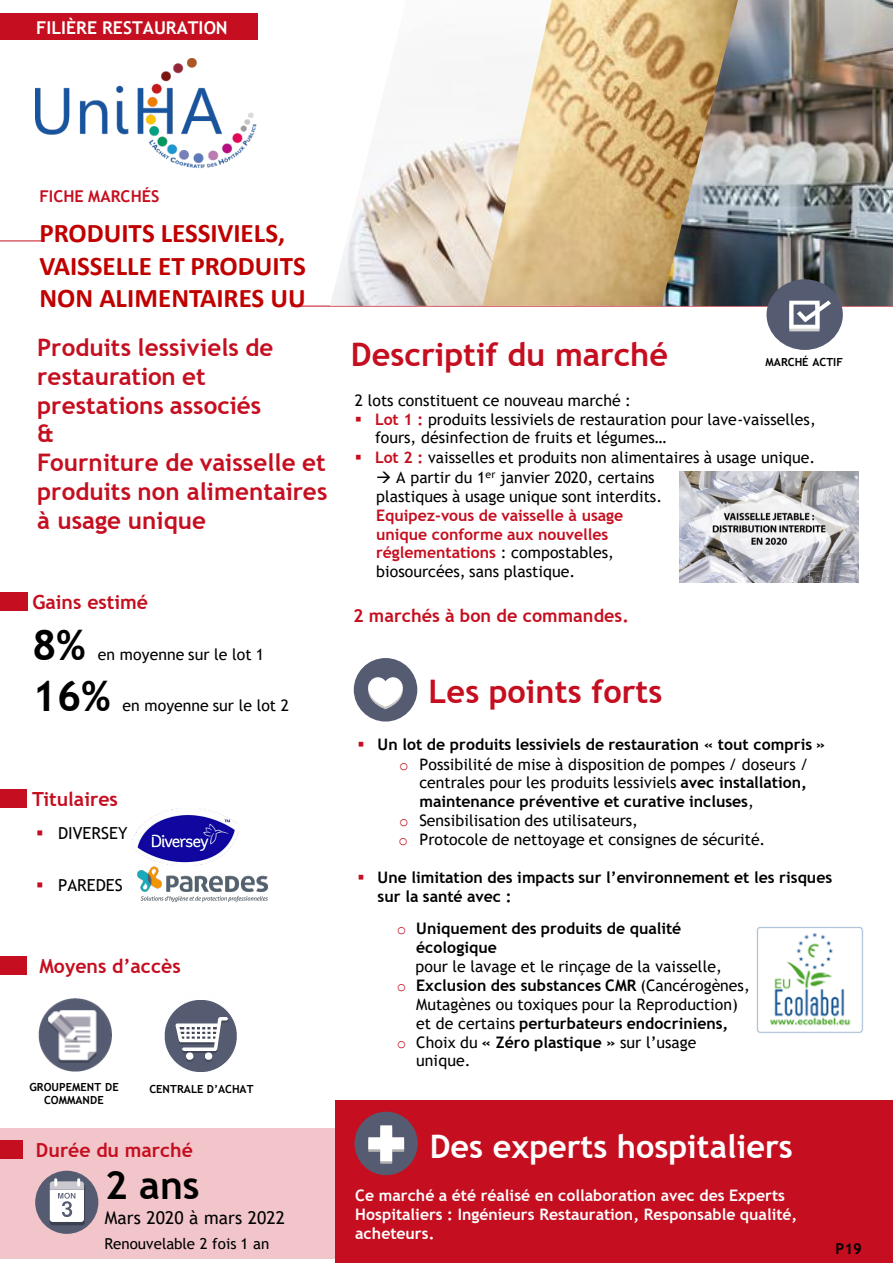
<style>
.page{position:relative;width:893px;height:1263px;background:#fff}
.page>*{position:absolute;margin:0;border:0;box-sizing:border-box;transform-origin:0 0}
.t1{font:700 42.15px "Trebuchet MS";color:#000}
.t2{font:700 38.85px "Trebuchet MS";color:#000}
.t3{font:700 32.4px "Trebuchet MS";color:#c50e1f}
.t4{font:700 32.4px "Trebuchet MS";color:#fff}
.t5{font:700 27px/32.4px "Calibri";color:#c00000}
.t6{font:700 24.15px/28.8px "Trebuchet MS";letter-spacing:.005em;color:#c50e1f}
.t7{font:700 19.5px "Trebuchet MS";color:#c50e1f}
.t8{font:700 19.5px "Trebuchet MS";color:#fff}
.t9{font:700 18px "Trebuchet MS";color:#c50e1f}
.t10{font:700 17.7px "Trebuchet MS";color:#fff}
.t11{font:17.7px "Trebuchet MS";letter-spacing:.005em;color:#000}
.t12{font:16.5px "Trebuchet MS";letter-spacing:.005em;color:#000}
.t13{font:700 16.2px "Trebuchet MS";letter-spacing:.005em;color:#c50e1f}
.t14{font:15.9px/18.8px "Trebuchet MS";color:#000}
.t15{font:700 15.9px/19px "Trebuchet MS";color:#000}
.t16{font:700 15.9px/18.9px "Trebuchet MS";color:#fff}
.t17{font:700 15.9px/18.9px "Trebuchet MS";color:#c50e1f}
.t18{font:15.15px "Trebuchet MS";color:#000}
.t19{font:700 15px "Trebuchet MS";color:#000}
.t20{font:700 11.1px/13.4px "Trebuchet MS";color:#000;text-align:center}
.s1{color:#c50e1f}
.s2{font-weight:700;color:#c50e1f}
.s3{font-weight:400;color:#000}
.s4{color:#c20e1f}
.s5{font-family:"Courier New";font-weight:400;color:#c50e1f}
.s6{font-weight:400}
.s7{font-weight:700}
.s8{font-family:"Courier New";color:#c50e1f}
</style>
<div class="page">
<div style="left:0;top:1128px;width:344px;height:131px;background:#f1c5c9"></div>
<img style="left:36px;top:58px;width:221px;height:111px">
<hr style="left:0;top:241px;width:45px;height:1px;background:#c50e1f">
<div style="left:336px;top:1100px;width:557px;height:163px;background:#c50e1f"></div>
<div style="left:354px;top:658px;width:63px;height:63px;background:#555c72;border-radius:50%"></div>
<svg style="left:368px;top:677px;width:35px;height:32px"></svg>
<div style="left:35px;top:1171px;width:63px;height:63px;background:#555c72;border-radius:50%"></div>
<img style="left:49px;top:1183px;width:36px;height:42px">
<svg style="left:50px;top:1178px;width:34px;height:44px"></svg>
<div style="left:355px;top:1112px;width:63px;height:63px;background:#555c72;border-radius:50%"></div>
<svg style="left:368px;top:1125px;width:36px;height:39px"></svg>
<div style="left:0;top:593px;width:27px;height:18px;background:#c50e1f"></div>
<img style="left:164px;top:1000px;width:73px;height:72px">
<div style="left:0;top:1141px;width:23px;height:18px;background:#c50e1f"></div>
<div style="left:0;top:14px;width:257px;height:26px;background:#c50e1f"></div>
<img style="left:38px;top:998px;width:74px;height:74px">
<hr style="left:291px;top:306px;width:602px;height:1px;background:#c50e1f">
<img style="left:330px;top:139px;width:153px;height:167px">
<img style="left:483px;top:0;width:178px;height:306px">
<img style="left:661px;top:0;width:232px;height:306px">
<div style="left:766px;top:279px;width:77px;height:71px;background:#555c72;border-radius:50%"></div>
<svg style="left:789px;top:300px;width:42px;height:31px"></svg>
<img style="left:132px;top:808px;width:106px;height:51px">
<img style="left:138px;top:859px;width:130px;height:42px">
<img style="left:756px;top:926px;width:108px;height:108px">
<img style="left:680px;top:472px;width:178px;height:110px">
<div style="left:0;top:789px;width:26px;height:18px;background:#c50e1f"></div>
<div style="left:0;top:957px;width:26px;height:18px;background:#c50e1f"></div>
<p class="t10" style="left:36px;top:17px;width:193px">FILIÈRE RESTAURATION</p>
<p class="t8" style="left:30px;top:29px;width:301px">FILIÈRE INGÉNIERIE BIOMÉDICALE</p>
<p class="t13" style="left:39px;top:186px;width:122px">FICHE MARCHÉS</p>
<h3 class="t5" style="left:39px;top:217px;width:268px">PRODUITS LESSIVIELS,<br>VAISSELLE ET PRODUITS<br>NON ALIMENTAIRES UU</h3>
<h3 class="t6" style="left:37px;top:333px;width:292px">Produits lessiviels de restauration et prestations associés<br>&amp;<br>Fourniture de vaisselle et produits non alimentaires à usage unique</h3>
<h3 class="t3" style="left:351px;top:334px;width:319px">Descriptif du marché</h3>
<p class="t20" style="left:766px;top:356px;width:79px">MARCHÉ ACTIF</p>
<p class="t14" style="left:355px;top:391px;width:277px">2 lots constituent ce nouveau marché :</p>
<p class="t14" style="left:375px;top:410px;width:442px;text-indent:-20px"><span class="s1">▪</span> <span class="s2">Lot 1 :</span> produits lessiviels de restauration pour lave-vaisselles, fours, désinfection de fruits et légumes…</p>
<p class="t14" style="left:355px;top:447px;width:462px"><span class="s1">▪</span> <span class="s2">Lot 2 :</span> vaisselles et produits non alimentaires à usage unique.</p>
<p class="t14" style="left:376px;top:467px;width:288px">→ A partir du 1<sup>er</sup> janvier 2020, certains plastiques à usage unique sont interdits.</p>
<p class="t17" style="left:376px;top:505px;width:249px">Equipez-vous de vaisselle à usage unique conforme aux nouvelles réglementations <span class="s3">: compostables, biosourcées, sans plastique.</span></p>
<p class="t7" style="left:32px;top:590px;width:117px">Gains estimé</p>
<h1 class="t1" style="left:32px;top:619px;width:55px">8%</h1>
<p class="t14" style="left:98px;top:645px;width:168px">en moyenne sur le lot 1</p>
<h1 class="t1" style="left:32px;top:669px;width:80px">16%</h1>
<p class="t14" style="left:122px;top:695px;width:168px">en moyenne sur le lot 2</p>
<p class="t7" style="left:32px;top:787px;width:87px">Titulaires</p>
<p class="t12" style="left:36px;top:823px;width:93px"><span class="s4">▪</span> DIVERSEY</p>
<p class="t12" style="left:36px;top:874px;width:88px"><span class="s4">▪</span> PAREDES</p>
<p class="t7" style="left:39px;top:954px;width:143px">Moyens d’accès</p>
<p class="t20" style="left:29px;top:1080px;width:91px">GROUPEMENT DE<br>COMMANDE</p>
<p class="t20" style="left:149px;top:1083px;width:106px">CENTRALE D’ACHAT</p>
<p class="t7" style="left:36px;top:1137px;width:158px">Durée du marché</p>
<h2 class="t2" style="left:105px;top:1161px;width:96px">2 ans</h2>
<p class="t11" style="left:105px;top:1207px;width:182px">Mars 2020 à mars 2022</p>
<p class="t18" style="left:105px;top:1234px;width:166px">Renouvelable 2 fois 1 an</p>
<p class="t9" style="left:353px;top:604px;width:278px">2 marchés à bon de commandes.</p>
<h3 class="t3" style="left:429px;top:671px;width:235px">Les points forts</h3>
<p class="t15" style="left:399px;top:735px;width:428px;text-indent:-42px"><span class="s1">▪</span> Un lot de produits lessiviels de restauration « tout compris » <span class="s5">o</span> <span class="s6">Possibilité de mise à disposition de pompes / doseurs /</span></p>
<p class="t14" style="left:419px;top:773px;width:389px">centrales pour les produits lessiviels <span class="s7">avec installation,</span></p>
<p class="t15" style="left:419px;top:792px;width:336px">maintenance préventive et curative incluses<span class="s6">,</span></p>
<p class="t14" style="left:399px;top:811px;width:240px"><span class="s8">o</span> Sensibilisation des utilisateurs,</p>
<p class="t14" style="left:398px;top:830px;width:368px"><span class="s8">o</span> Protocole de nettoyage et consignes de sécurité.</p>
<p class="t15" style="left:378px;top:868px;width:456px;text-indent:-20px"><span class="s1">▪</span> Une limitation des impacts sur l’environnement et les risques sur la santé avec :</p>
<p class="t15" style="left:416px;top:919px;width:267px;text-indent:-19px"><span class="s5">o</span> Uniquement des produits de qualité écologique</p>
<p class="t14" style="left:416px;top:957px;width:308px">pour le lavage et le rinçage de la vaisselle,</p>
<p class="t15" style="left:397px;top:976px;width:354px"><span class="s5">o</span> Exclusion des substances CMR <span class="s6">(Cancérogènes,</span></p>
<p class="t14" style="left:416px;top:995px;width:323px">Mutagènes ou toxiques pour la Reproduction)</p>
<p class="t15" style="left:416px;top:1014px;width:314px"><span class="s6">et de certains</span> perturbateurs endocriniens,</p>
<p class="t14" style="left:397px;top:1032px;width:301px"><span class="s8">o</span> Choix du <span class="s7">« Zéro plastique »</span> sur l’usage</p>
<p class="t14" style="left:416px;top:1051px;width:56px">unique.</p>
<h3 class="t4" style="left:430px;top:1126px;width:364px">Des experts hospitaliers</h3>
<p class="t16" style="left:355px;top:1186px;width:444px">Ce marché a été réalisé en collaboration avec des Experts<br>Hospitaliers : Ingénieurs Restauration, Responsable qualité, acheteurs.</p>
<p class="t19" style="left:836px;top:1239px;width:28px">P19</p>
</div>
